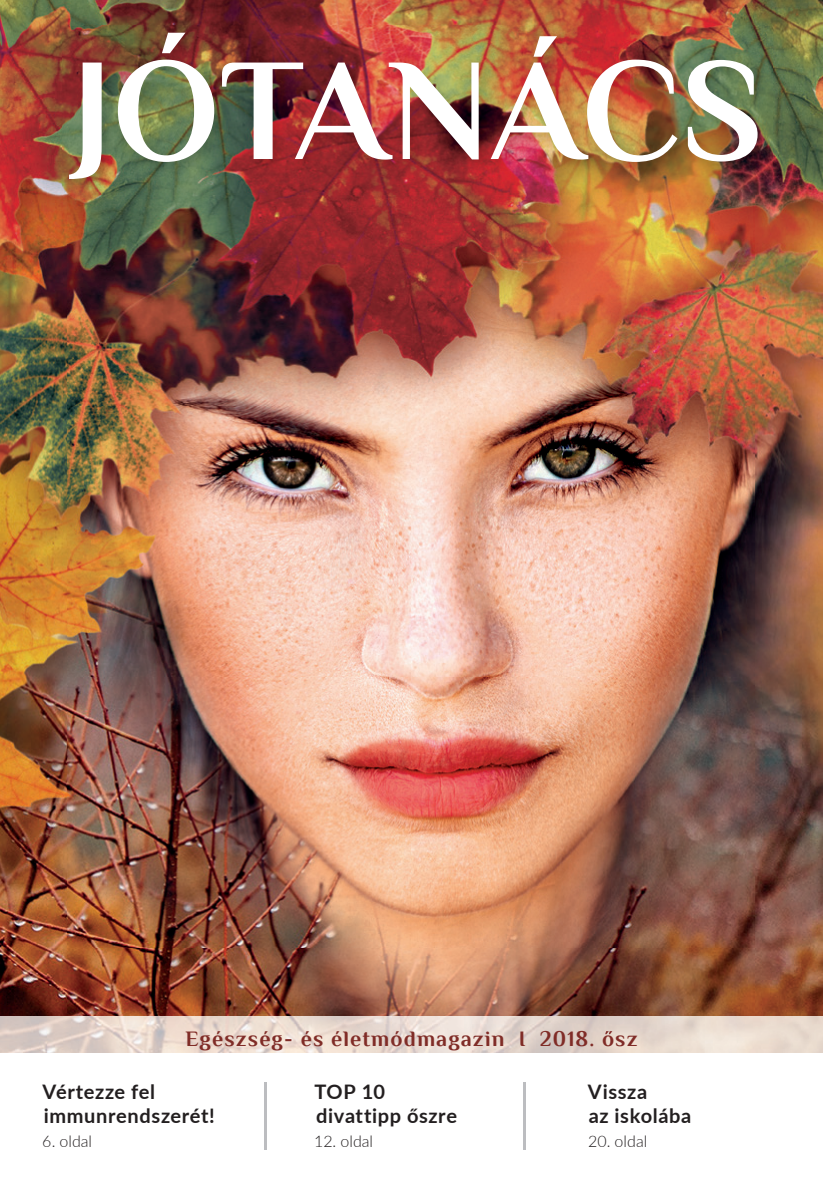
<style>
.page{position:relative;width:823px;height:1180px;background:#fff}
.page>*{position:absolute;margin:0;border:0;box-sizing:border-box;transform-origin:0 0}
.t1{font:700 146px "Philosopher";color:#fff}
.t2{font:700 22px "Philosopher";letter-spacing:.05em;color:#802c27}
.t3{font:700 20px/24px "Lato";letter-spacing:.03em;color:#231f20}
.t4{font:300 16px "Lato";color:#231f20}
</style>
<div class="page">
<img style="left:0;top:0;width:822px;height:1016px">
<img style="left:62px;top:25px;width:710px;height:169px">
<img style="left:0;top:1016px;width:822px;height:37px">
<svg style="left:605px;top:1030px;width:7px;height:4px"></svg>
<hr style="left:264px;top:1082px;width:2px;height:67px;background:#bcbdc0">
<hr style="left:523px;top:1082px;width:2px;height:67px;background:#bcbdc0">
<h1 class="t1" style="left:72px;top:33px;width:692px">JÓTANÁCS</h1>
<p class="t2" style="left:185px;top:1026px;width:453px">Egészség- és életmódmagazin I 2018. osz</p>
<p class="t3" style="left:42px;top:1078px;width:174px">Vértezze fel immunrendszerét!</p>
<p class="t4" style="left:42px;top:1129px;width:51px">6. oldal</p>
<p class="t3" style="left:587px;top:1078px;width:105px">Vissza<br>az iskolába</p>
<p class="t4" style="left:587px;top:1129px;width:61px">20. oldal</p>
<p class="t3" style="left:314px;top:1078px;width:144px">TOP 10 divattipp őszre</p>
<p class="t4" style="left:314px;top:1129px;width:60px">12. oldal</p>
</div>
